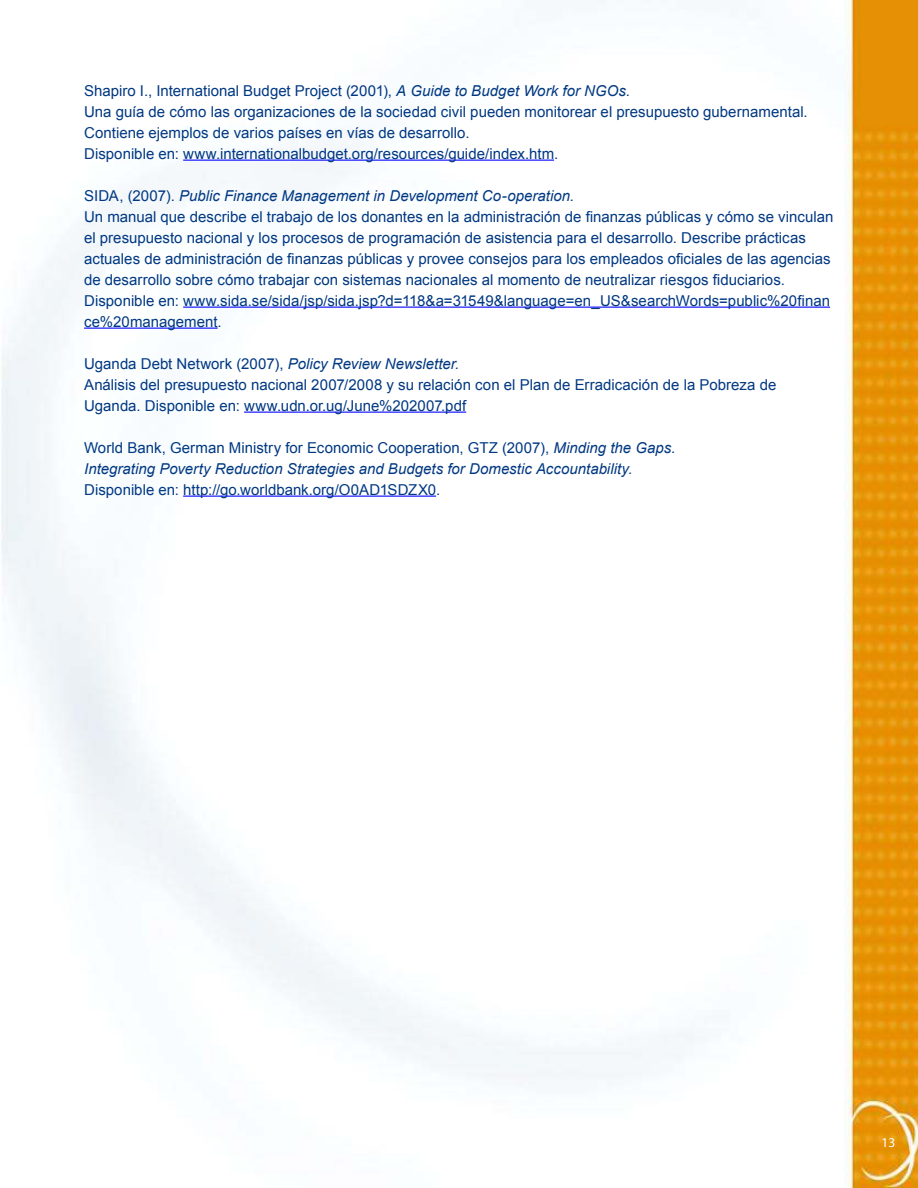
<style>
.page{position:relative;width:918px;height:1188px;background:#fff}
.page>*{position:absolute;margin:0;border:0;box-sizing:border-box;transform-origin:0 0}
.t1{font:15px/21px "Arial";color:#003882}
.t2{font:italic 15px/21px "Arial";color:#003882}
.t3{font:13.5px "Myriad Pro";color:#fff}
.s1{font-style:italic}
.s2{font-style:normal}
</style>
<div class="page">
<img style="left:1px;top:0;width:917px;height:1188px">
<hr style="left:183px;top:160px;width:371px;height:1px;background:#00f">
<hr style="left:183px;top:307px;width:647px;height:1px;background:#00f">
<hr style="left:84px;top:328px;width:134px;height:1px;background:#00f">
<hr style="left:244px;top:412px;width:222px;height:1px;background:#00f">
<hr style="left:183px;top:496px;width:253px;height:1px;background:#00f">
<p class="t1" style="left:84px;top:81px;width:725px">Shapiro I., International Budget Project (2001), <span class="s1">A Guide to Budget Work for NGOs</span>.<br>Una guía de cómo las organizaciones de la sociedad civil pueden monitorear el presupuesto gubernamental.<br>Contiene ejemplos de varios países en vías de desarrollo.<br>Disponible en: www.internationalbudget.org/resources/guide/index.htm.</p>
<p class="t1" style="left:84px;top:186px;width:751px">SIDA, (2007). <span class="s1">Public Finance Management in Development Co-operation.<br></span>Un manual que describe el trabajo de los donantes en la administración de finanzas públicas y cómo se vinculan el presupuesto nacional y los procesos de programación de asistencia para el desarrollo. Describe prácticas actuales de administración de finanzas públicas y provee consejos para los empleados oficiales de las agencias de desarrollo sobre cómo trabajar con sistemas nacionales al momento de neutralizar riesgos fiduciarios.<br>Disponible en: www.sida.se/sida/jsp/sida.jsp?d=118&amp;a=31549&amp;language=en_US&amp;searchWords=public%20finan ce%20management.</p>
<p class="t1" style="left:84px;top:354px;width:694px">Uganda Debt Network (2007), <span class="s1">Policy Review Newsletter.<br></span>Análisis del presupuesto nacional 2007/2008 y su relación con el Plan de Erradicación de la Pobreza de<br>Uganda. Disponible en: www.udn.or.ug/June%202007.pdf</p>
<p class="t2" style="left:84px;top:438px;width:593px"><span class="s2">World Bank, German Ministry for Economic Cooperation, GTZ (2007),</span> Minding the Gaps.<br>Integrating Poverty Reduction Strategies and Budgets for Domestic Accountability.</p>
<p class="t1" style="left:84px;top:480px;width:358px">Disponible en: http://go.worldbank.org/O0AD1SDZX0.</p>
<p class="t3" style="left:882px;top:1134px;width:15px">13</p>
</div>
